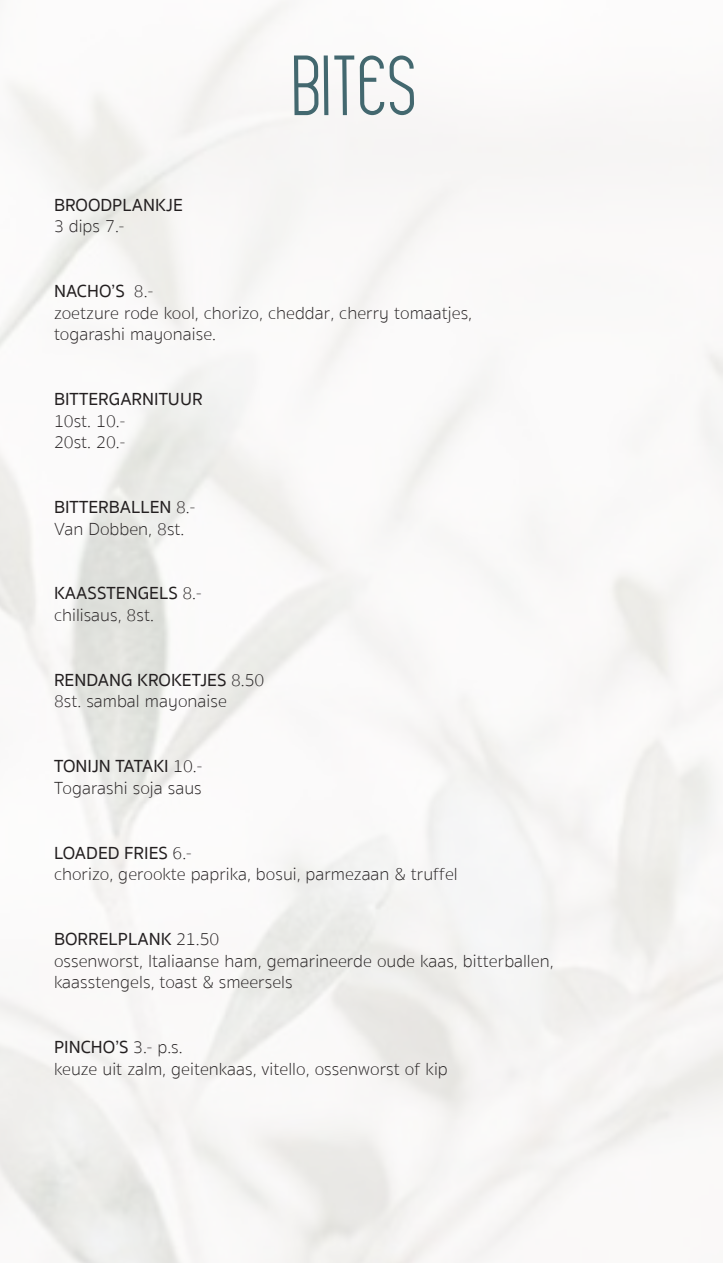
<style>
.page{position:relative;width:723px;height:1263px;background:#fff}
.page>*{position:absolute;margin:0;border:0;box-sizing:border-box;transform-origin:0 0}
.t1{font:87px "Hollenamaresans";color:#43686f}
.t2{font:100 18px "Sukhumvit Set";color:#231f20}
.t3{font:500 18px "Sukhumvit Set";color:#231f20}
.s1{font-weight:100}
</style>
<div class="page">
<p class="t3" style="left:54px;top:192px;width:130px">BROODPLANKJE</p>
<p class="t2" style="left:54px;top:214px;width:72px">3 dips 7.-</p>
<p class="t1" style="left:294px;top:46px;width:127px">bites</p>
<p class="t3" style="left:54px;top:278px;width:101px">NACHO’S <span class="s1">8.-</span></p>
<p class="t2" style="left:54px;top:300px;width:420px">zoetzure rode kool, chorizo, cheddar, cherry tomaatjes,</p>
<p class="t2" style="left:54px;top:322px;width:164px">togarashi mayonaise.</p>
<p class="t3" style="left:54px;top:386px;width:150px">BITTERGARNITUUR</p>
<p class="t2" style="left:54px;top:408px;width:73px">10st. 10.-</p>
<p class="t2" style="left:54px;top:430px;width:73px">20st. 20.-</p>
<p class="t3" style="left:54px;top:494px;width:143px">BITTERBALLEN <span class="s1">8.-</span></p>
<p class="t2" style="left:54px;top:516px;width:132px">Van Dobben, 8st.</p>
<p class="t3" style="left:54px;top:581px;width:149px">KAASSTENGELS <span class="s1">8.-</span></p>
<p class="t2" style="left:54px;top:603px;width:101px">chilisaus, 8st.</p>
<p class="t3" style="left:54px;top:667px;width:212px">RENDANG KROKETJES <span class="s1">8.50</span></p>
<p class="t2" style="left:54px;top:689px;width:174px">8st. sambal mayonaise</p>
<p class="t3" style="left:54px;top:754px;width:150px">TONIJN TATAKI <span class="s1">10.-</span></p>
<p class="t2" style="left:54px;top:776px;width:149px">Togarashi soja saus</p>
<p class="t3" style="left:54px;top:840px;width:139px">LOADED FRIES <span class="s1">6.-</span></p>
<p class="t2" style="left:54px;top:862px;width:405px">chorizo, gerookte paprika, bosui, parmezaan &amp; truffel</p>
<p class="t3" style="left:54px;top:926px;width:167px">BORRELPLANK <span class="s1">21.50</span></p>
<p class="t2" style="left:54px;top:948px;width:501px">ossenworst, Italiaanse ham, gemarineerde oude kaas, bitterballen,</p>
<p class="t2" style="left:54px;top:970px;width:240px">kaasstengels, toast &amp; smeersels</p>
<p class="t3" style="left:54px;top:1034px;width:130px">PINCHO’S <span class="s1">3.- p.s.</span></p>
<p class="t2" style="left:54px;top:1056px;width:395px">keuze uit zalm, geitenkaas, vitello, ossenworst of kip</p>
</div>
